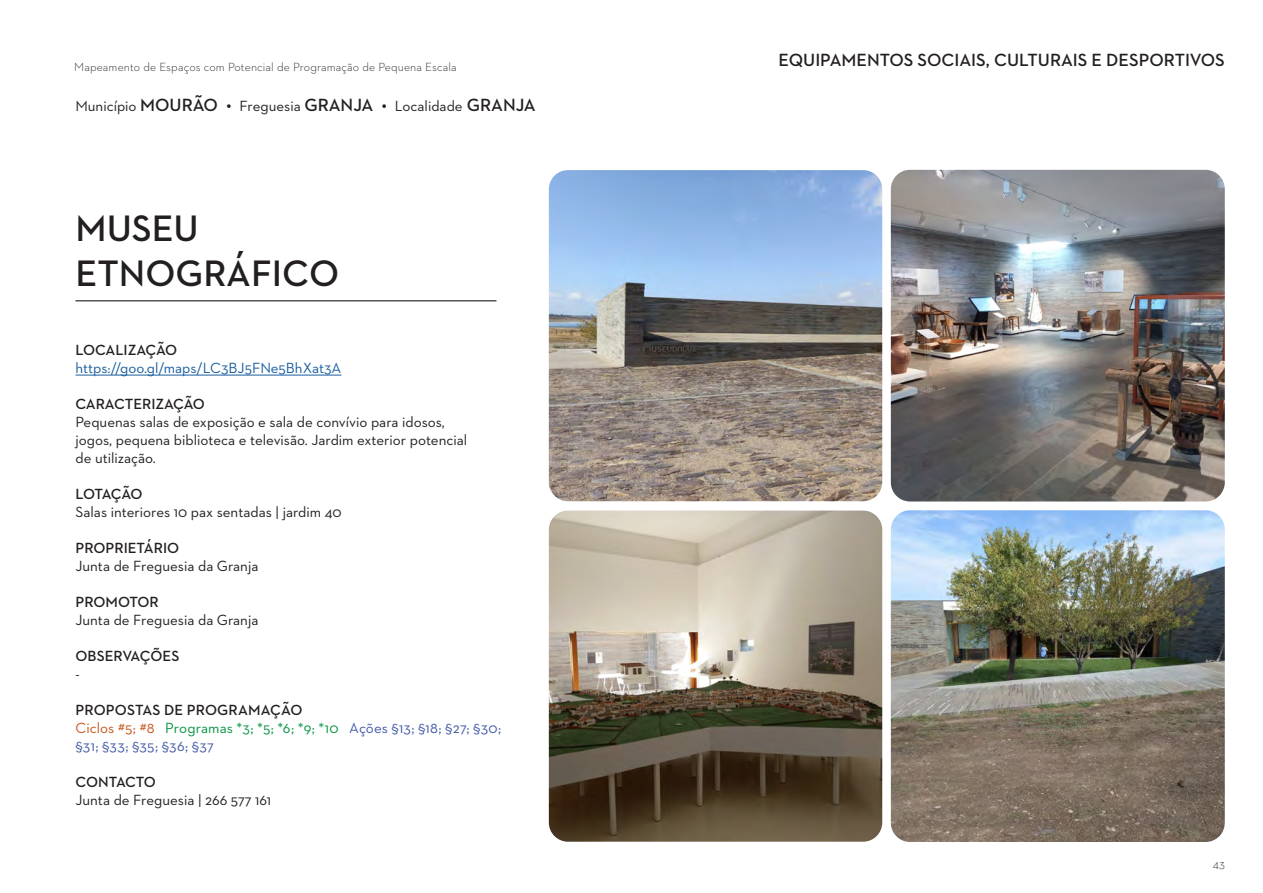
<style>
.page{position:relative;width:1263px;height:893px;background:#fff}
.page>*{position:absolute;margin:0;border:0;box-sizing:border-box;transform-origin:0 0}
.t1{font:600 37.5px/45px "Neutraface 2 Text";color:#231f20}
.t2{font:600 18px "Neutraface 2 Text";color:#231f20}
.t3{font:15px/18px "Neutraface 2 Text";color:#231f20}
.t4{font:15px/18px "Neutraface 2 Text";letter-spacing:.005em;color:#4259a7}
.t5{font:600 15px "Neutraface 2 Text";letter-spacing:-.005em;color:#231f20}
.t6{font:15px "Neutraface 2 Text";color:#175d9e}
.t7{font:600 15px "Neutraface 2 Text";letter-spacing:-.05em;color:#231f20}
.t8{font:300 12px "Neutraface 2 Text";letter-spacing:.01em;color:#231f20}
.s1{font-weight:600;font-size:18px}
.s2{font-weight:600;color:#231f20}
.s3{color:#ca5419}
.s4{color:#059341}
</style>
<div class="page">
<hr style="left:75px;top:301px;width:421px;height:1px;background:#000">
<hr style="left:75px;top:375px;width:266px;height:1px;background:#175d9e">
<img style="left:891px;top:170px;width:334px;height:331px">
<img style="left:549px;top:170px;width:333px;height:331px">
<img style="left:891px;top:510px;width:334px;height:332px">
<img style="left:549px;top:511px;width:333px;height:331px">
<p class="t8" style="left:74px;top:59px;width:384px">Mapeamento de Espaços com Potencial de Programação de Pequena Escala</p>
<p class="t2" style="left:778px;top:49px;width:448px">EQUIPAMENTOS SOCIAIS, CULTURAIS E DESPORTIVOS</p>
<p class="t3" style="left:75px;top:96px;width:462px">Município <span class="s1">MOURÃO •</span> Freguesia <span class="s1">GRANJA •</span> Localidade <span class="s1">GRANJA</span></p>
<h1 class="t1" style="left:75px;top:206px;width:265px">MUSEU<br>ETNOGRÁFICO</h1>
<p class="t5" style="left:75px;top:340px;width:103px">LOCALIZAÇÃO</p>
<p class="t6" style="left:75px;top:359px;width:267px">https://goo.gl/maps/LC3BJ5FNe5BhXat3A</p>
<p class="t5" style="left:75px;top:394px;width:131px">CARACTERIZAÇÃO</p>
<p class="t3" style="left:75px;top:413px;width:393px">Pequenas salas de exposição e sala de convívio para idosos, jogos, pequena biblioteca e televisão. Jardim exterior potencial de utilização.</p>
<p class="t7" style="left:75px;top:484px;width:69px">LOTAÇÃO</p>
<p class="t3" style="left:75px;top:503px;width:268px">Salas interiores 10 pax sentadas | jardim 40</p>
<p class="t5" style="left:75px;top:538px;width:105px">PROPRIETÁRIO</p>
<p class="t3" style="left:75px;top:557px;width:184px">Junta de Freguesia da Granja</p>
<p class="t5" style="left:75px;top:592px;width:85px">PROMOTOR</p>
<p class="t3" style="left:75px;top:611px;width:184px">Junta de Freguesia da Granja</p>
<p class="t5" style="left:75px;top:646px;width:105px">OBSERVAÇÕES</p>
<p class="t3" style="left:75px;top:665px;width:6px">-</p>
<p class="t4" style="left:75px;top:701px;width:427px"><span class="s2">PROPOSTAS DE PROGRAMAÇÃO<br></span><span class="s3">Ciclos #5; #8</span> <span class="s4">Programas *3; *5; *6; *9; *10</span> Ações §13; §18; §27; §30; §31; §33; §35; §36; §37</p>
<p class="t5" style="left:75px;top:772px;width:82px">CONTACTO</p>
<p class="t3" style="left:75px;top:791px;width:197px">Junta de Freguesia | 266 577 161</p>
<p class="t8" style="left:1213px;top:857px;width:13px">43</p>
</div>
